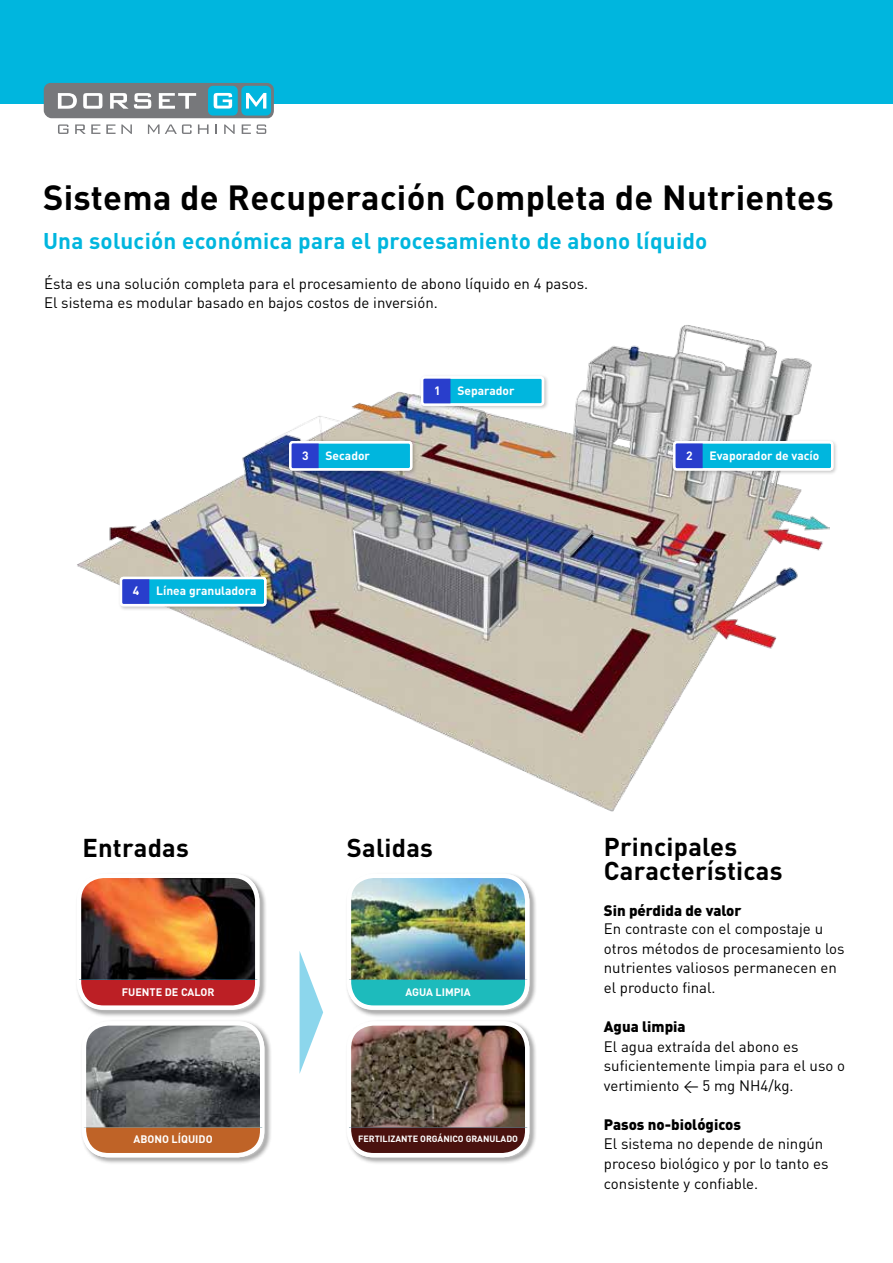
<style>
.page{position:relative;width:893px;height:1263px;background:#fff}
.page>*{position:absolute;margin:0;border:0;box-sizing:border-box;transform-origin:0 0}
.t1{font:700 34.5px "DIN Pro";letter-spacing:.01em;color:#000}
.t2{font:700 25.5px/24px "DIN Pro";letter-spacing:.01em;color:#000}
.t3{font:700 22.5px "DIN Pro";letter-spacing:.01em;color:#00b6de}
.t4{font:15px/19.5px "DIN";color:#000}
.t5{font:900 15px "DIN";color:#000}
.t6{font:700 12px "DIN Pro";color:#fff}
.t7{font:700 10.8px "DIN Pro";color:#fff}
.t8{font:700 9px "DIN Pro";color:#fff}
</style>
<div class="page">
<img style="left:77px;top:325px;width:752px;height:486px">
<div style="left:0;top:0;width:893px;height:103px;background:#00b6de"></div>
<svg style="left:44px;top:83px;width:230px;height:35px;background:#7898a1"></svg>
<svg style="left:58px;top:124px;width:11px;height:10px"></svg>
<svg style="left:75px;top:124px;width:25px;height:10px"></svg>
<svg style="left:106px;top:124px;width:26px;height:10px"></svg>
<svg style="left:148px;top:124px;width:44px;height:10px"></svg>
<svg style="left:198px;top:124px;width:11px;height:10px"></svg>
<svg style="left:224px;top:124px;width:11px;height:10px"></svg>
<svg style="left:242px;top:124px;width:24px;height:10px"></svg>
<div style="left:118px;top:575px;width:153px;height:36px;background:#000;opacity:.22"></div>
<div style="left:121px;top:578px;width:144px;height:27px;background:#00b6de;border-radius:3px"></div>
<svg style="left:123px;top:580px;width:26px;height:23px"></svg>
<div style="left:120px;top:577px;width:146px;height:29px;border:2px solid #fff;border-radius:3px"></div>
<div style="left:287px;top:439px;width:130px;height:36px;background:#000;opacity:.22"></div>
<div style="left:290px;top:442px;width:121px;height:27px;background:#00b6de;border-radius:3px"></div>
<svg style="left:292px;top:444px;width:27px;height:23px"></svg>
<div style="left:289px;top:441px;width:123px;height:29px;border:2px solid #fff;border-radius:3px"></div>
<div style="left:419px;top:374px;width:130px;height:36px;background:#000;opacity:.22"></div>
<div style="left:422px;top:377px;width:121px;height:28px;background:#00b6de;border-radius:3px"></div>
<svg style="left:424px;top:379px;width:26px;height:24px"></svg>
<div style="left:421px;top:376px;width:123px;height:30px;border:2px solid #fff;border-radius:3px"></div>
<div style="left:75px;top:872px;width:192px;height:145px;background:#000;opacity:.44"></div>
<img style="left:75px;top:872px;width:187px;height:140px">
<div style="left:80px;top:1019px;width:192px;height:146px;background:#000;opacity:.44"></div>
<svg style="left:80px;top:1019px;width:187px;height:140px;background:#897d75"></svg>
<div style="left:345px;top:872px;width:192px;height:145px;background:#000;opacity:.44"></div>
<img style="left:345px;top:872px;width:187px;height:140px">
<div style="left:345px;top:1019px;width:192px;height:146px;background:#000;opacity:.44"></div>
<svg style="left:345px;top:1019px;width:187px;height:140px;background:#7c655d"></svg>
<svg style="left:300px;top:952px;width:23px;height:121px"></svg>
<div style="left:671px;top:439px;width:168px;height:36px;background:#000;opacity:.22"></div>
<div style="left:674px;top:442px;width:158px;height:27px;background:#00b6de;border-radius:3px"></div>
<svg style="left:676px;top:444px;width:27px;height:23px"></svg>
<div style="left:673px;top:441px;width:160px;height:29px;border:2px solid #fff;border-radius:3px"></div>
<h1 class="t1" style="left:43px;top:174px;width:792px">Sistema de Recuperación Completa de Nutrientes</h1>
<h3 class="t3" style="left:43px;top:226px;width:666px">Una solución económica para el procesamiento de abono líquido</h3>
<p class="t4" style="left:44px;top:273px;width:546px">Ésta es una solución completa para el procesamiento de abono líquido en 4 pasos.<br>El sistema es modular basado en bajos costos de inversión.</p>
<p class="t6" style="left:302px;top:447px;width:8px">3</p>
<p class="t6" style="left:326px;top:447px;width:46px">Secador</p>
<p class="t6" style="left:133px;top:583px;width:8px">4</p>
<p class="t6" style="left:156px;top:583px;width:102px">Línea granuladora</p>
<p class="t6" style="left:434px;top:382px;width:8px">1</p>
<p class="t6" style="left:457px;top:382px;width:59px">Separador</p>
<p class="t6" style="left:686px;top:447px;width:8px">2</p>
<p class="t6" style="left:709px;top:447px;width:111px">Evaporador de vacío</p>
<h2 class="t2" style="left:82px;top:834px;width:108px">Entradas</h2>
<h2 class="t2" style="left:347px;top:834px;width:88px">Salidas</h2>
<p class="t7" style="left:122px;top:985px;width:94px">FUENTE DE CALOR</p>
<p class="t7" style="left:133px;top:1132px;width:81px">ABONO LÍQUIDO</p>
<p class="t7" style="left:405px;top:985px;width:67px">AGUA LIMPIA</p>
<p class="t8" style="left:358px;top:1133px;width:161px">FERTILIZANTE ORGÁNICO GRANULADO</p>
<h2 class="t2" style="left:604px;top:834px;width:180px">Principales<br>Características</h2>
<p class="t5" style="left:604px;top:900px;width:139px">Sin pérdida de valor</p>
<p class="t4" style="left:604px;top:919px;width:242px">En contraste con el compostaje u otros métodos de procesamiento los nutrientes valiosos permanecen en el producto final.</p>
<p class="t5" style="left:604px;top:1016px;width:83px">Agua limpia</p>
<p class="t4" style="left:604px;top:1036px;width:243px">El agua extraída del abono es suficientemente limpia para el uso o vertimiento &lt; 5 mg NH4/kg.</p>
<p class="t5" style="left:604px;top:1114px;width:139px">Pasos no-biológicos</p>
<p class="t4" style="left:604px;top:1134px;width:226px">El sistema no depende de ningún proceso biológico y por lo tanto es consistente y confiable.</p>
</div>
